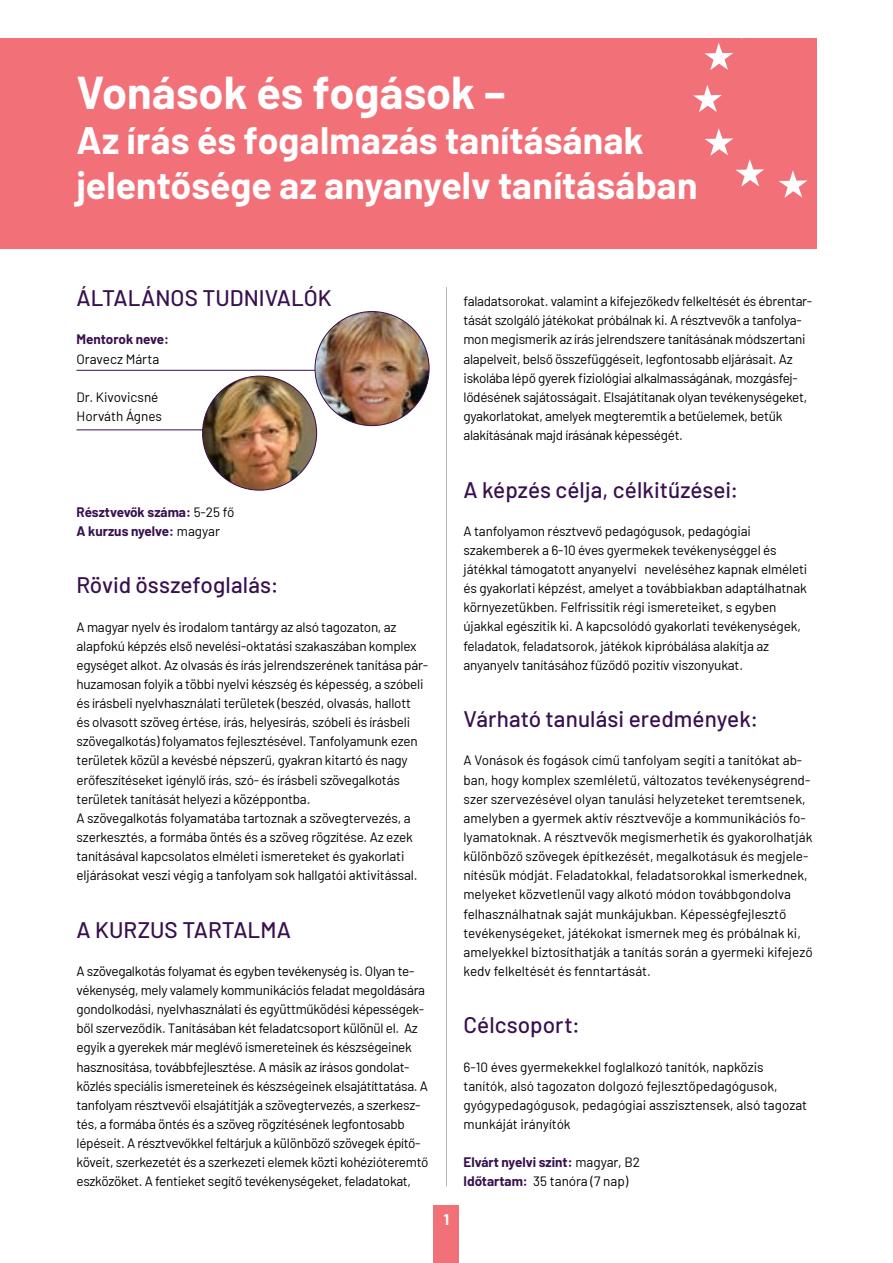
<style>
.page{position:relative;width:893px;height:1263px;background:#fff}
.page>*{position:absolute;margin:0;border:0;box-sizing:border-box;transform-origin:0 0}
.t1{font:700 45px "Barlow";color:#fff}
.t2{font:700 37.5px/45px "Barlow";letter-spacing:.005em;color:#fff}
.t3{font:500 22.5px "Barlow";letter-spacing:.005em;color:#38104f}
.t4{font:700 15px "Barlow";color:#fff}
.t5{font:13.5px/19.2px "Barlow";letter-spacing:-.015em;color:#000}
.t6{font:700 13.5px/19.2px "Barlow";color:#38104f}
.s1{font-weight:400;color:#000}
</style>
<div class="page">
<div style="left:434px;top:1205px;width:25px;height:58px;background:#f27179"></div>
<div style="left:0;top:38px;width:816px;height:211px;background:#f27179"></div>
<hr style="left:446px;top:287px;width:1px;height:899px;background:#b6b8ba">
<svg style="left:779px;top:170px;width:28px;height:28px"></svg>
<svg style="left:705px;top:128px;width:59px;height:59px"></svg>
<svg style="left:693px;top:85px;width:29px;height:27px"></svg>
<svg style="left:704px;top:38px;width:55px;height:32px"></svg>
<hr style="left:77px;top:370px;width:251px;height:1px;background:#38104f">
<img style="left:315px;top:312px;width:114px;height:114px;border-radius:57px">
<hr style="left:77px;top:429px;width:169px;height:1px;background:#38104f">
<img style="left:203px;top:376px;width:114px;height:114px;border-radius:57px">
<h1 class="t1" style="left:77px;top:59px;width:431px">Vonások és fogások –</h1>
<h2 class="t2" style="left:77px;top:115px;width:622px">Az írás és fogalmazás tanításának jelentősége az anyanyelv tanításában</h2>
<h3 class="t3" style="left:77px;top:282px;width:257px">ÁLTALÁNOS TUDNIVALÓK</h3>
<p class="t6" style="left:77px;top:329px;width:94px">Mentorok neve:</p>
<p class="t5" style="left:77px;top:348px;width:84px">Oravecz Márta</p>
<p class="t5" style="left:77px;top:386px;width:87px">Dr. Kivovicsné<br>Horváth Ágnes</p>
<p class="t6" style="left:77px;top:501px;width:159px">Résztvevők száma: <span class="s1">5-25 fő<br></span>A kurzus nyelve: <span class="s1">magyar</span></p>
<h3 class="t3" style="left:77px;top:569px;width:203px">Rövid összefoglalás:</h3>
<p class="t5" style="left:77px;top:616px;width:353px">A magyar nyelv és irodalom tantárgy az alsó tagozaton, az alapfokú képzés első nevelési-oktatási szakaszában komplex egységet alkot. Az olvasás és írás jelrendszerének tanítása pár&shy;huzamosan folyik a többi nyelvi készség és képesség, a szóbeli és írásbeli nyelvhasználati területek (beszéd, olvasás, hallott<br>és olvasott szöveg értése, írás, helyesírás, szóbeli és írásbeli szövegalkotás) folyamatos fejlesztésével. Tanfolyamunk ezen területek közül a kevésbé népszerű, gyakran kitartó és nagy erőfeszítéseket igénylő írás, szó- és írásbeli szövegalkotás területek tanítását helyezi a középpontba.<br>A szövegalkotás folyamatába tartoznak a szövegtervezés, a szerkesztés, a formába öntés és a szöveg rögzítése. Az ezek tanításával kapcsolatos elméleti ismereteket és gyakorlati eljárásokat veszi végig a tanfolyam sok hallgatói aktivitással.</p>
<h3 class="t3" style="left:77px;top:913px;width:216px">A KURZUS TARTALMA</h3>
<p class="t5" style="left:77px;top:960px;width:353px">A szövegalkotás folyamat és egyben tevékenység is. Olyan te&shy;vékenység, mely valamely kommunikációs feladat megoldására gondolkodási, nyelvhasználati és együttműködési képességek&shy;ből szerveződik. Tanításában két feladatcsoport különül el. Az egyik a gyerekek már meglévő ismereteinek és készségeinek hasznosítása, továbbfejlesztése. A másik az írásos gondolat&shy;közlés speciális ismereteinek és készségeinek elsajátíttatása. A tanfolyam résztvevői elsajátítják a szövegtervezés, a szerkesz&shy;tés, a formába öntés és a szöveg rögzítésének legfontosabb lépéseit. A résztvevőkkel feltárjuk a különböző szövegek építő&shy;köveit, szerkezetét és a szerkezeti elemek közti kohézióteremtő eszközöket. A fentieket segítő tevékenységeket, feladatokat,</p>
<p class="t5" style="left:463px;top:291px;width:350px">faladatsorokat. valamint a kifejezőkedv felkeltését és ébrentar&shy;tását szolgáló játékokat próbálnak ki. A résztvevők a tanfolya&shy;mon megismerik az írás jelrendszere tanításának módszertani alapelveit, belső összefüggéseit, legfontosabb eljárásait. Az iskolába lépő gyerek fiziológiai alkalmasságának, mozgásfej&shy;lődésének sajátosságait. Elsajátítanak olyan tevékenységeket, gyakorlatokat, amelyek megteremtik a betűelemek, betűk alakításának majd írásának képességét.</p>
<h3 class="t3" style="left:463px;top:473px;width:276px">A képzés célja, célkitűzései:</h3>
<p class="t5" style="left:463px;top:520px;width:345px">A tanfolyamon résztvevő pedagógusok, pedagógiai szakemberek a 6-10 éves gyermekek tevékenységgel és játékkal támogatott anyanyelvi neveléséhez kapnak elméleti és gyakorlati képzést, amelyet a továbbiakban adaptálhatnak környezetükben. Felfrissítik régi ismereteiket, s egyben újakkal egészítik ki. A kapcsolódó gyakorlati tevékenységek, feladatok, feladatsorok, játékok kipróbálása alakítja az anyanyelv tanításához fűződő pozitív viszonyukat.</p>
<h3 class="t3" style="left:463px;top:703px;width:296px">Várható tanulási eredmények:</h3>
<p class="t5" style="left:463px;top:750px;width:351px">A Vonások és fogások című tanfolyam segíti a tanítókat ab&shy;ban, hogy komplex szemléletű, változatos tevékenységrend&shy;szer szervezésével olyan tanulási helyzeteket teremtsenek, amelyben a gyermek aktív résztvevője a kommunikációs fo&shy;lyamatoknak. A résztvevők megismerhetik és gyakorolhatják különböző szövegek építkezését, megalkotásuk és megjele&shy;nítésük módját. Feladatokkal, feladatsorokkal ismerkednek, melyeket közvetlenül vagy alkotó módon továbbgondolva felhasználhatnak saját munkájukban. Képességfejlesztő tevékenységeket, játékokat ismernek meg és próbálnak ki, amelyekkel biztosíthatják a tanítás során a gyermeki kifejező kedv felkeltését és fenntartását.</p>
<p class="t4" style="left:444px;top:1208px;width:7px">1</p>
<h3 class="t3" style="left:463px;top:1009px;width:118px">Célcsoport:</h3>
<p class="t5" style="left:463px;top:1056px;width:345px">6-10 éves gyermekekkel foglalkozó tanítók, napközis tanítók, alsó tagozaton dolgozó fejlesztőpedagógusok, gyógypedagógusok, pedagógiai asszisztensek, alsó tagozat munkáját irányítók</p>
<p class="t6" style="left:463px;top:1152px;width:178px">Elvárt nyelvi szint: <span class="s1">magyar, B2<br></span>Időtartam: <span class="s1">35 tanóra (7 nap)</span></p>
</div>
